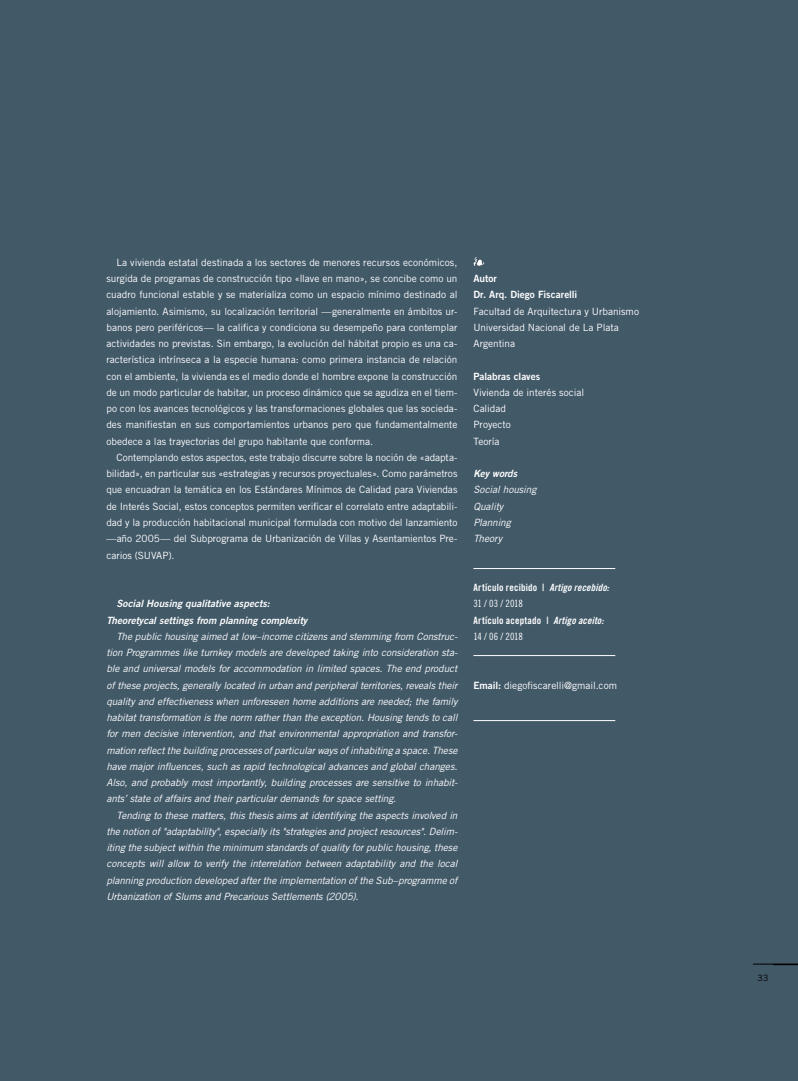
<style>
.page{position:relative;width:798px;height:1081px;background:#fff}
.page>*{position:absolute;margin:0;border:0;box-sizing:border-box;transform-origin:0 0}
.t1{font:10px/16.2px "Trade Gothic LT Std";letter-spacing:-.005em;color:#fff;text-align:justify}
.t2{font:italic 10px/16.2px "Trade Gothic LT Std";letter-spacing:-.01em;color:#fff;text-align:justify}
.t3{font:10px/16.2px "Trade Gothic LT Std Bd 2 Obl";color:#fff}
.t4{font:10px "Trade Gothic LT Std Bd Cn 20";letter-spacing:.02em;color:#fff}
.t5{font:10px/16.2px "Trade Gothic LT Std Bd 2";color:#fff}
.t6{font:10px "Trade Gothic LT Std Cn 18";letter-spacing:-.015em;color:#fff}
.t7{font:8.75px "Trade Gothic LT Std";color:#000}
.s1{font-family:"Trade Gothic LT Std Bd Cn 20 Obl"}
.s2{font-family:"Trade Gothic LT Std Bd 2"}
</style>
<div class="page">
<div style="left:0;top:0;width:797px;height:1081px;background:#425968"></div>
<hr style="left:473px;top:568px;width:142px;height:1px;background:#fff">
<hr style="left:473px;top:655px;width:142px;height:1px;background:#fff">
<hr style="left:473px;top:720px;width:142px;height:1px;background:#fff">
<svg style="left:473px;top:257px;width:11px;height:9px"></svg>
<hr style="left:752px;top:964px;width:45px;height:1px;background:#000">
<p class="t1" style="left:106px;top:254px;width:352px;text-indent:10px">La vivienda estatal destinada a los sectores de menores recursos económicos, surgida de programas de construcción tipo «llave en mano», se concibe como un cuadro funcional estable y se materializa como un espacio mínimo destinado al alojamiento. Asimismo, su localización territorial —generalmente en ámbitos ur&shy;banos pero periféricos— la califica y condiciona su desempeño para contemplar actividades no previstas. Sin embargo, la evolución del hábitat propio es una ca&shy;racterística intrínseca a la especie humana: como primera instancia de relación con el ambiente, la vivienda es el medio donde el hombre expone la construcción de un modo particular de habitar, un proceso dinámico que se agudiza en el tiem&shy;po con los avances tecnológicos y las transformaciones globales que las socieda&shy;des manifiestan en sus comportamientos urbanos pero que fundamentalmente obedece a las trayectorias del grupo habitante que conforma.</p>
<p class="t1" style="left:106px;top:449px;width:352px;text-indent:10px">Contemplando estos aspectos, este trabajo discurre sobre la noción de «adapta&shy;bilidad», en particular sus «estrategias y recursos proyectuales». Como parámetros que encuadran la temática en los Estándares Mínimos de Calidad para Viviendas de Interés Social, estos conceptos permiten verificar el correlato entre adaptabili&shy;dad y la producción habitacional municipal formulada con motivo del lanzamiento —año 2005— del Subprograma de Urbanización de Villas y Asentamientos Pre&shy;carios (SUVAP).</p>
<p class="t3" style="left:106px;top:596px;width:202px;text-indent:10px">Social Housing qualitative aspects:<br>Theoretycal settings from planning complexity</p>
<p class="t2" style="left:106px;top:628px;width:352px;text-indent:10px">The public housing aimed at low–income citizens and stemming from Construc&shy;tion Programmes like turnkey models are developed taking into consideration sta&shy;ble and universal models for accommodation in limited spaces. The end product of these projects, generally located in urban and peripheral territories, reveals their quality and effectiveness when unforeseen home additions are needed; the family habitat transformation is the norm rather than the exception. Housing tends to call for men decisive intervention, and that environmental appropriation and transfor&shy;mation reflect the building processes of particular ways of inhabiting a space. These have major influences, such as rapid technological advances and global changes.<br>Also, and probably most importantly, building processes are sensitive to inhabit&shy;ants’ state of affairs and their particular demands for space setting.</p>
<p class="t2" style="left:106px;top:807px;width:352px;text-indent:10px">Tending to these matters, this thesis aims at identifying the aspects involved in the notion of "adaptability", especially its "strategies and project resources". Delim&shy;iting the subject within the minimum standards of quality for public housing, these concepts will allow to verify the interrelation between adaptability and the local planning production developed after the implementation of the Sub–programme of Urbanization of Slums and Precarious Settlements (2005).</p>
<p class="t5" style="left:473px;top:270px;width:105px">Autor<br>Dr. Arq. Diego Fiscarelli</p>
<p class="t1" style="left:473px;top:303px;width:167px;text-align:left">Facultad de Arquitectura y Urbanismo<br>Universidad Nacional de La Plata<br>Argentina</p>
<p class="t5" style="left:473px;top:368px;width:68px">Palabras claves</p>
<p class="t1" style="left:473px;top:384px;width:112px;text-align:left">Vivienda de interés social<br>Calidad<br>Proyecto<br>Teoría</p>
<p class="t3" style="left:473px;top:466px;width:45px">Key words</p>
<p class="t2" style="left:473px;top:482px;width:64px;text-align:left">Social housing<br>Quality<br>Planning<br>Theory</p>
<p class="t4" style="left:473px;top:581px;width:137px">Artículo recibido | <span class="s1">Artigo recebido:</span></p>
<p class="t6" style="left:473px;top:598px;width:51px">31 / 03 / 2018</p>
<p class="t4" style="left:473px;top:614px;width:132px">Artículo aceptado | <span class="s1">Artigo aceito:</span></p>
<p class="t6" style="left:473px;top:630px;width:51px">14 / 06 / 2018</p>
<p class="t1" style="left:473px;top:677px;width:145px"><span class="s2">Email:</span> diegofiscarelli@gmail.com</p>
<p class="t7" style="left:757px;top:972px;width:12px">33</p>
</div>
